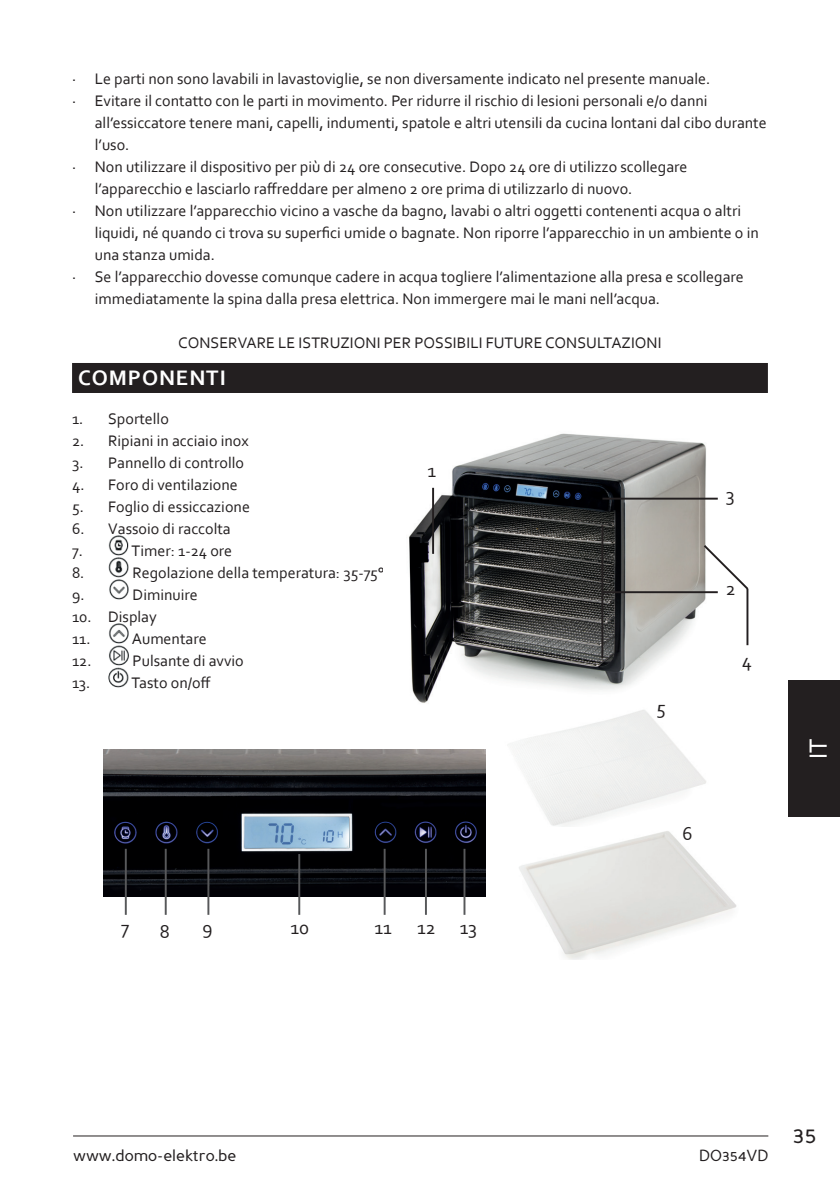
<style>
.page{position:relative;width:840px;height:1191px;background:#fff}
.page>*{position:absolute;margin:0;border:0;box-sizing:border-box;transform-origin:0 0}
.t1{font:26px "Corbel";color:#fff}
.t2{font:24px "Perspective Sans";color:#231f20}
.t3{font:700 22px "Corbel";letter-spacing:.04em;color:#fff}
.t4{font:19.4px "Corbel";color:#231f20}
.t5{font:16px/22px "Corbel";color:#231f20}
.t6{font:16px "Perspective Sans";color:#231f20}
</style>
<div class="page">
<hr style="left:73px;top:1135px;width:694px;height:1px;background:#231f20">
<div style="left:788px;top:680px;width:51px;height:136px;background:#231f20"></div>
<div style="left:72px;top:363px;width:695px;height:30px;background:#231f20"></div>
<img style="left:108px;top:535px;width:21px;height:21px;border-radius:11px">
<img style="left:108px;top:557px;width:21px;height:21px;border-radius:11px">
<img style="left:108px;top:579px;width:21px;height:21px;border-radius:11px">
<img style="left:108px;top:623px;width:21px;height:21px;border-radius:11px">
<img style="left:108px;top:645px;width:21px;height:21px;border-radius:11px">
<img style="left:108px;top:667px;width:21px;height:21px;border-radius:11px">
<img style="left:409px;top:433px;width:309px;height:270px">
<hr style="left:432px;top:488px;width:2px;height:66px;background:#231f20">
<hr style="left:601px;top:525px;width:2px;height:133px;background:#231f20">
<hr style="left:602px;top:591px;width:115px;height:2px;background:#231f20">
<hr style="left:602px;top:497px;width:115px;height:2px;background:#231f20">
<svg style="left:701px;top:543px;width:48px;height:48px"></svg>
<hr style="left:746px;top:589px;width:2px;height:56px;background:#231f20">
<img style="left:519px;top:830px;width:218px;height:130px">
<img style="left:104px;top:749px;width:381px;height:147px">
<hr style="left:125px;top:848px;width:2px;height:67px;background:#57585a">
<hr style="left:165px;top:848px;width:2px;height:67px;background:#57585a">
<hr style="left:207px;top:848px;width:2px;height:67px;background:#57585a">
<hr style="left:298px;top:854px;width:2px;height:61px;background:#57585a">
<hr style="left:383px;top:848px;width:2px;height:67px;background:#57585a">
<hr style="left:424px;top:848px;width:2px;height:67px;background:#57585a">
<hr style="left:463px;top:848px;width:2px;height:67px;background:#57585a">
<p class="t5" style="left:72px;top:67px;width:639px">· Le parti non sono lavabili in lavastoviglie, se non diversamente indicato nel presente manuale.</p>
<p class="t5" style="left:72px;top:89px;width:636px">· Evitare il contatto con le parti in movimento. Per ridurre il rischio di lesioni personali e/o danni</p>
<p class="t5" style="left:95px;top:111px;width:673px">all’essiccatore tenere mani, capelli, indumenti, spatole e altri utensili da cucina lontani dal cibo durante</p>
<p class="t5" style="left:95px;top:133px;width:36px">l’uso.</p>
<p class="t5" style="left:72px;top:155px;width:616px">· Non utilizzare il dispositivo per più di 24 ore consecutive. Dopo 24 ore di utilizzo scollegare</p>
<p class="t5" style="left:95px;top:177px;width:539px">l’apparecchio e lasciarlo raffreddare per almeno 2 ore prima di utilizzarlo di nuovo.</p>
<p class="t5" style="left:72px;top:199px;width:670px">· Non utilizzare l’apparecchio vicino a vasche da bagno, lavabi o altri oggetti contenenti acqua o altri</p>
<p class="t5" style="left:95px;top:221px;width:665px">liquidi, né quando ci trova su superfici umide o bagnate. Non riporre l’apparecchio in un ambiente o in</p>
<p class="t5" style="left:95px;top:243px;width:122px">una stanza umida.</p>
<p class="t5" style="left:72px;top:265px;width:673px">· Se l’apparecchio dovesse comunque cadere in acqua togliere l’alimentazione alla presa e scollegare</p>
<p class="t5" style="left:95px;top:287px;width:566px">immediatamente la spina dalla presa elettrica. Non immergere mai le mani nell’acqua.</p>
<p class="t5" style="left:178px;top:331px;width:484px">CONSERVARE LE ISTRUZIONI PER POSSIBILI FUTURE CONSULTAZIONI</p>
<h3 class="t3" style="left:78px;top:364px;width:149px">COMPONENTI</h3>
<p class="t5" style="left:72px;top:407px;width:98px">1. Sportello</p>
<p class="t5" style="left:72px;top:429px;width:178px">2. Ripiani in acciaio inox</p>
<p class="t5" style="left:72px;top:451px;width:173px">3. Pannello di controllo</p>
<p class="t5" style="left:72px;top:473px;width:167px">4. Foro di ventilazione</p>
<p class="t5" style="left:72px;top:495px;width:179px">5. Foglio di essiccazione</p>
<p class="t5" style="left:72px;top:517px;width:160px">6. Vassoio di raccolta<br>7.</p>
<p class="t4" style="left:427px;top:459px;width:10px">1</p>
<p class="t4" style="left:725px;top:482px;width:10px">3</p>
<p class="t5" style="left:131px;top:539px;width:102px">Timer: 1-24 ore</p>
<p class="t5" style="left:72px;top:561px;width:14px">8.</p>
<p class="t5" style="left:132px;top:561px;width:262px">Regolazione della temperatura: 35-75°C</p>
<p class="t5" style="left:72px;top:583px;width:14px">9.</p>
<p class="t5" style="left:132px;top:583px;width:67px">Diminuire</p>
<p class="t5" style="left:72px;top:605px;width:86px">10. Display<br>11.</p>
<p class="t5" style="left:132px;top:627px;width:76px">Aumentare</p>
<p class="t5" style="left:72px;top:649px;width:21px">12.</p>
<p class="t5" style="left:132px;top:649px;width:112px">Pulsante di avvio</p>
<p class="t5" style="left:72px;top:671px;width:20px">13.</p>
<p class="t5" style="left:131px;top:671px;width:81px">Tasto on/off</p>
<p class="t4" style="left:121px;top:915px;width:10px">7</p>
<p class="t4" style="left:160px;top:919px;width:11px">8</p>
<p class="t4" style="left:202px;top:915px;width:12px">9</p>
<p class="t4" style="left:290px;top:915px;width:20px">10</p>
<p class="t4" style="left:374px;top:915px;width:19px">11</p>
<p class="t4" style="left:417px;top:915px;width:61px">12 13</p>
<p class="t4" style="left:656px;top:696px;width:11px">5</p>
<p class="t4" style="left:725px;top:576px;width:11px">2</p>
<p class="t4" style="left:741px;top:649px;width:12px">4</p>
<p class="t4" style="left:682px;top:821px;width:12px">6</p>
<h1 class="t1" style="left:801px;top:759px;width:22px;rotate:-90deg">IT</h1>
<p class="t6" style="left:73px;top:1146px;width:165px">www.domo-elektro.be</p>
<p class="t6" style="left:698px;top:1146px;width:71px">DO354VD</p>
<h2 class="t2" style="left:792px;top:1120px;width:26px">35</h2>
</div>
